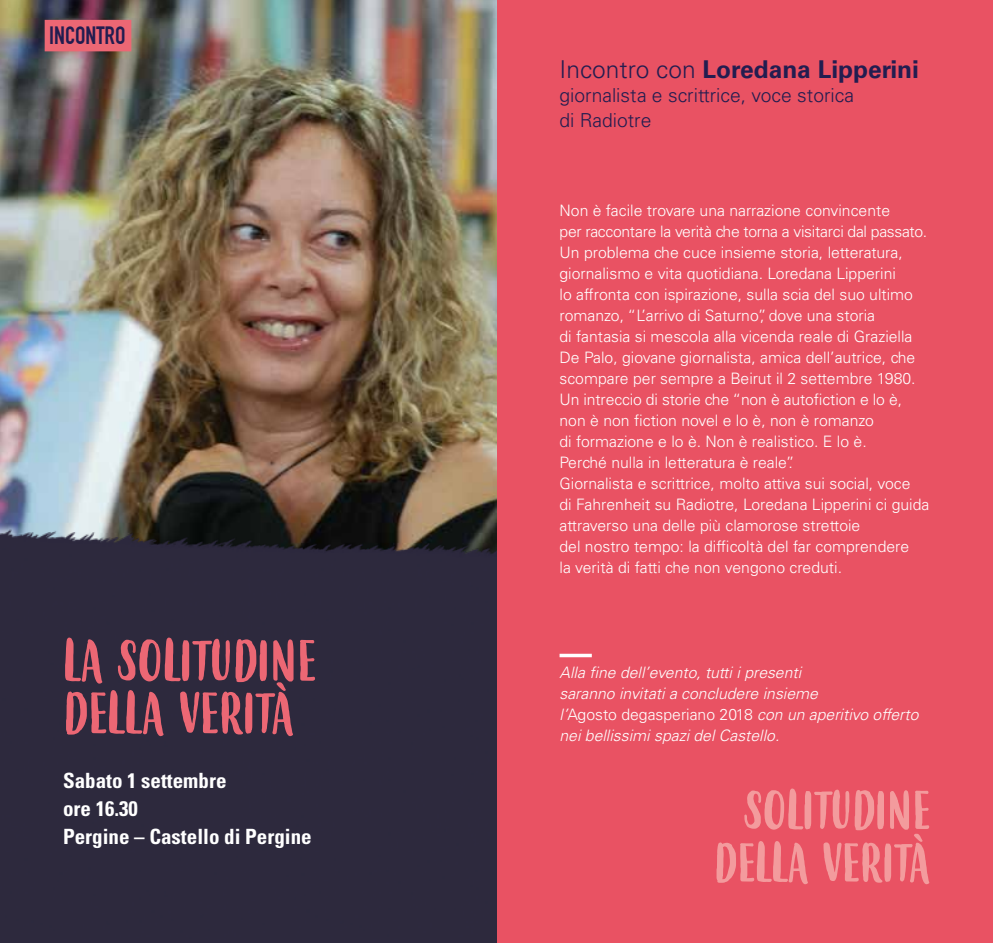
<style>
.page{position:relative;width:993px;height:943px;background:#fff}
.page>*{position:absolute;margin:0;border:0;box-sizing:border-box;transform-origin:0 0}
.t1{font:56px/52.5px "Budidaya";color:#ec6774}
.t2{font:52.5px/52.5px "Budidaya";color:#f39b9d;text-align:center}
.t3{font:700 24.5px "Univers LT Std";color:#231d50}
.t4{font:700 24.5px "DIN Condensed";color:#231d50}
.t5{font:700 condensed 21px/28px "Univers LT Std";color:#fff}
.t6{font:300 19.25px/24.5px "Univers LT Std";color:#231d50}
.t7{font:300 15.75px/21px "Univers LT Std";color:#fff}
.t8{font:italic 300 15.75px/21px "Univers LT Std";color:#fff}
.s1{font-weight:300}
.s2{font-style:normal}
</style>
<div class="page">
<img style="left:0;top:0;width:496px;height:379px">
<img style="left:0;top:379px;width:497px;height:564px">
<div style="left:45px;top:20px;width:86px;height:31px;background:#ec6774"></div>
<div style="left:497px;top:0;width:495px;height:943px;background:#e95263"></div>
<svg style="left:559px;top:653px;width:32px;height:4px"></svg>
<h3 class="t4" style="left:49px;top:21px;width:78px">INCONTRO</h3>
<h1 class="t1" style="left:63px;top:637px;width:254px">LA SOLITUDINE<br>DELLA VERITÀ</h1>
<h3 class="t5" style="left:63px;top:766px;width:250px">Sabato 1 settembre<br>ore 16.30<br>Pergine – Castello di Pergine</h3>
<h3 class="t3" style="left:559px;top:55px;width:361px"><span class="s1">Incontro con</span> Loredana Lipperini</h3>
<p class="t6" style="left:559px;top:83px;width:296px">giornalista e scrittrice, voce storica di Radiotre</p>
<p class="t7" style="left:559px;top:200px;width:371px">Non è facile trovare una narrazione convincente<br>per raccontare la verità che torna a visitarci dal passato.<br>Un problema che cuce insieme storia, letteratura, giornalismo e vita quotidiana. Loredana Lipperini<br>lo affronta con ispirazione, sulla scia del suo ultimo romanzo, “L’arrivo di Saturno”, dove una storia<br>di fantasia si mescola alla vicenda reale di Graziella De Palo, giovane giornalista, amica dell’autrice, che scompare per sempre a Beirut il 2 settembre 1980.<br>Un intreccio di storie che “non è autofiction e lo è, non è non fiction novel e lo è, non è romanzo<br>di formazione e lo è. Non è realistico. E lo è.<br>Perché nulla in letteratura è reale”.<br>Giornalista e scrittrice, molto attiva sui social, voce<br>di Fahrenheit su Radiotre, Loredana Lipperini ci guida attraverso una delle più clamorose strettoie<br>del nostro tempo: la difficoltà del far comprendere<br>la verità di fatti che non vengono creduti.</p>
<p class="t8" style="left:559px;top:662px;width:360px">Alla fine dell’evento, tutti i presenti<br>saranno invitati a concludere insieme<br>l’<span class="s2">Agosto degasperiano 2018</span> con un aperitivo offerto nei bellissimi spazi del Castello.</p>
<h2 class="t2" style="left:713px;top:787px;width:218px">SOLITUDINE<br>DELLA VERITÀ</h2>
</div>
